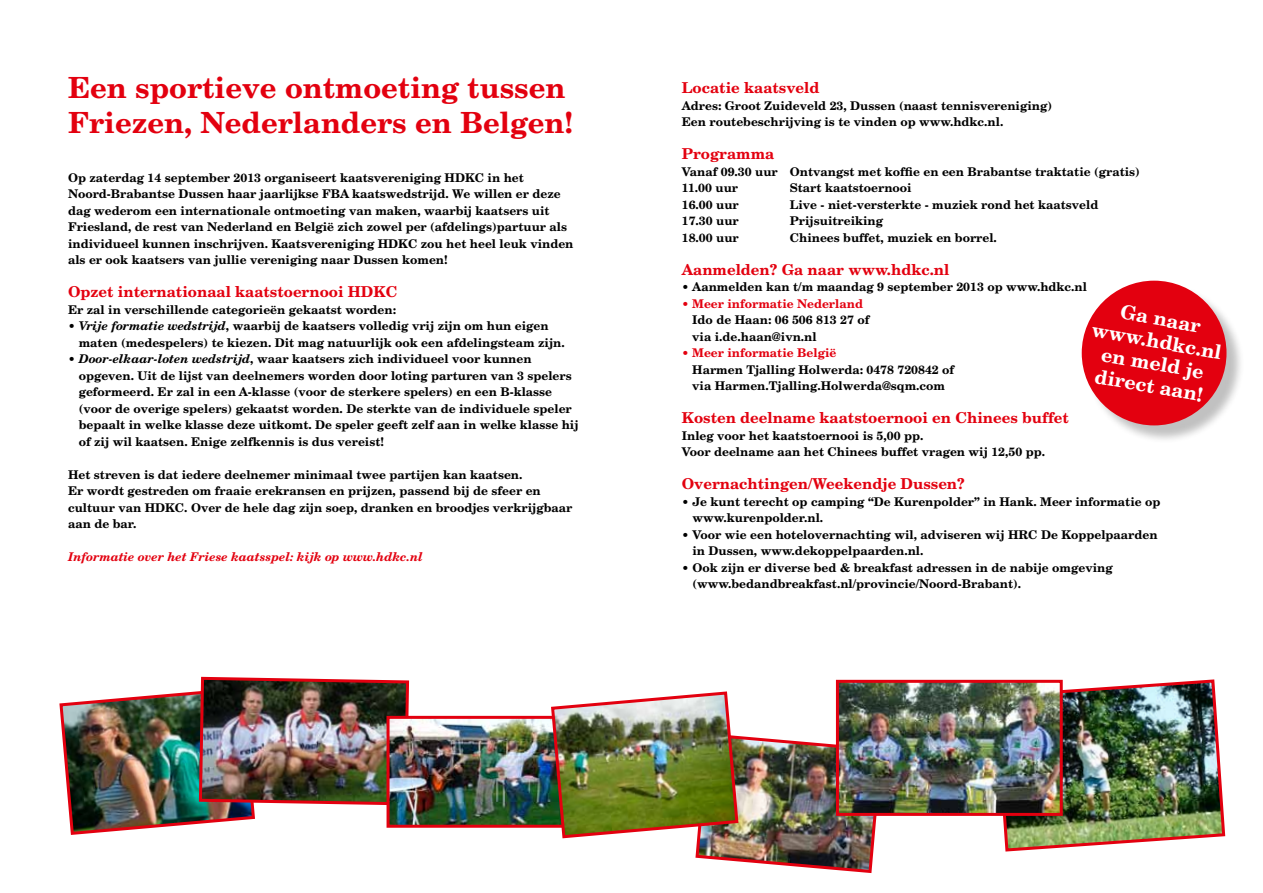
<style>
.page{position:relative;width:1263px;height:893px;background:#fff}
.page>*{position:absolute;margin:0;border:0;box-sizing:border-box;transform-origin:0 0}
.t1{font:700 29.1px/35px "New Century Schlbk";color:#e3000f}
.t2{font:700 19.5px/22.5px "New Century Schlbk";color:#fff;text-align:center}
.t3{font:700 15px "New Century Schlbk";color:#e3000f}
.t4{font:700 12px/16.5px "New Century Schlbk";color:#000}
.t5{font:italic 700 12px "New Century Schlbk";color:#e3000f}
.t6{font:700 12px "New Century Schlbk";color:#e3000f}
.s1{font-style:italic}
</style>
<div class="page">
<img style="left:993px;top:679px;width:233px;height:173px">
<img style="left:59px;top:676px;width:352px;height:159px">
<img style="left:390px;top:720px;width:159px;height:104px">
<div style="left:386px;top:716px;width:187px;height:112px;border:3px solid #e3000f"></div>
<img style="left:840px;top:684px;width:219px;height:128px">
<div style="left:836px;top:680px;width:227px;height:136px;border:3px solid #e3000f"></div>
<img style="left:549px;top:690px;width:335px;height:183px">
<div style="left:1084px;top:283px;width:161px;height:161px;background:#000;opacity:.25"></div>
<div style="left:1082px;top:281px;width:144px;height:144px;background:#e3000f;border-radius:50%"></div>
<h1 class="t1" style="left:68px;top:69px;width:507px">Een sportieve ontmoeting tussen<br>Friezen, Nederlanders en Belgen!</h1>
<p class="t4" style="left:68px;top:169px;width:507px">Op zaterdag 14 september 2013 organiseert kaatsvereniging HDKC in het Noord-Brabantse Dussen haar jaarlijkse FBA kaatswedstrijd. We willen er deze dag wederom een internationale ontmoeting van maken, waarbij kaatsers uit Friesland, de rest van Nederland en België zich zowel per (afdelings)partuur als individueel kunnen inschrijven. Kaatsvereniging HDKC zou het heel leuk vinden als er ook kaatsers van jullie vereniging naar Dussen komen!</p>
<p class="t3" style="left:68px;top:282px;width:331px">Opzet internationaal kaatstoernooi HDKC</p>
<p class="t4" style="left:68px;top:301px;width:330px">Er zal in verschillende categorieën gekaatst worden:</p>
<p class="t4" style="left:79px;top:317px;width:487px;text-indent:-11px">• <span class="s1">Vrije formatie wedstrijd</span>, waarbij de kaatsers volledig vrij zijn om hun eigen maten (medespelers) te kiezen. Dit mag natuurlijk ook een afdelingsteam zijn.</p>
<p class="t4" style="left:79px;top:350px;width:501px;text-indent:-11px">• <span class="s1">Door-elkaar-loten wedstrijd</span>, waar kaatsers zich individueel voor kunnen opgeven. Uit de lijst van deelnemers worden door loting parturen van 3 spelers geformeerd. Er zal in een A-klasse (voor de sterkere spelers) en een B-klasse (voor de overige spelers) gekaatst worden. De sterkte van de individuele speler bepaalt in welke klasse deze uitkomt. De speler geeft zelf aan in welke klasse hij of zij wil kaatsen. Enige zelfkennis is dus vereist!</p>
<p class="t4" style="left:68px;top:466px;width:506px">Het streven is dat iedere deelnemer minimaal twee partijen kan kaatsen.<br>Er wordt gestreden om fraaie erekransen en prijzen, passend bij de sfeer en cultuur van HDKC. Over de hele dag zijn soep, dranken en broodjes verkrijgbaar aan de bar.</p>
<p class="t5" style="left:68px;top:549px;width:356px">Informatie over het Friese kaatsspel: kijk op www.hdkc.nl</p>
<p class="t3" style="left:682px;top:78px;width:139px">Locatie kaatsveld</p>
<p class="t4" style="left:682px;top:97px;width:372px">Adres: Groot Zuideveld 23, Dussen (naast tennisvereniging)<br>Een routebeschrijving is te vinden op www.hdkc.nl.</p>
<p class="t3" style="left:682px;top:144px;width:94px">Programma</p>
<p class="t4" style="left:682px;top:163px;width:460px">Vanaf 09.30 uur Ontvangst met koffie en een Brabantse traktatie (gratis)<br>11.00 uur</p>
<p class="t4" style="left:790px;top:179px;width:123px">Start kaatstoernooi</p>
<p class="t4" style="left:682px;top:196px;width:58px">16.00 uur</p>
<p class="t4" style="left:790px;top:196px;width:310px">Live - niet-versterkte - muziek rond het kaatsveld</p>
<p class="t4" style="left:682px;top:212px;width:58px">17.30 uur</p>
<p class="t4" style="left:790px;top:212px;width:95px">Prijsuitreiking</p>
<p class="t4" style="left:682px;top:229px;width:58px">18.00 uur</p>
<p class="t4" style="left:790px;top:229px;width:209px">Chinees buffet, muziek en borrel.</p>
<p class="t3" style="left:682px;top:259px;width:269px">Aanmelden? Ga naar www.hdkc.nl</p>
<p class="t4" style="left:682px;top:278px;width:407px">• Aanmelden kan t/m maandag 9 september 2013 op www.hdkc.nl</p>
<p class="t6" style="left:682px;top:296px;width:183px">• Meer informatie Nederland</p>
<p class="t4" style="left:692px;top:311px;width:179px">Ido de Haan: 06 506 813 27 of via i.de.haan@ivn.nl</p>
<p class="t6" style="left:682px;top:345px;width:156px">• Meer informatie België</p>
<p class="t4" style="left:692px;top:361px;width:263px">Harmen Tjalling Holwerda: 0478 720842 of via Harmen.Tjalling.Holwerda@sqm.com</p>
<p class="t3" style="left:682px;top:408px;width:389px">Kosten deelname kaatstoernooi en Chinees buffet</p>
<p class="t4" style="left:682px;top:427px;width:365px">Inleg voor het kaatstoernooi is 5,00 pp.<br>Voor deelname aan het Chinees buffet vragen wij 12,50 pp.</p>
<p class="t3" style="left:682px;top:474px;width:284px">Overnachtingen/Weekendje Dussen?</p>
<p class="t4" style="left:692px;top:493px;width:469px;text-indent:-11px">• Je kunt terecht op camping “De Kurenpolder” in Hank. Meer informatie op www.kurenpolder.nl.</p>
<p class="t4" style="left:692px;top:526px;width:466px;text-indent:-11px">• Voor wie een hotelovernachting wil, adviseren wij HRC De Koppelpaarden in Dussen, www.dekoppelpaarden.nl.</p>
<p class="t4" style="left:692px;top:559px;width:422px;text-indent:-11px">• Ook zijn er diverse bed &amp; breakfast adressen in de nabije omgeving (www.bedandbreakfast.nl/provincie/Noord-Brabant).</p>
<h2 class="t2" style="left:1098px;top:295px;width:133px;rotate:10deg">Ga naar www.hdkc.nl en meld je direct aan!</h2>
</div>
